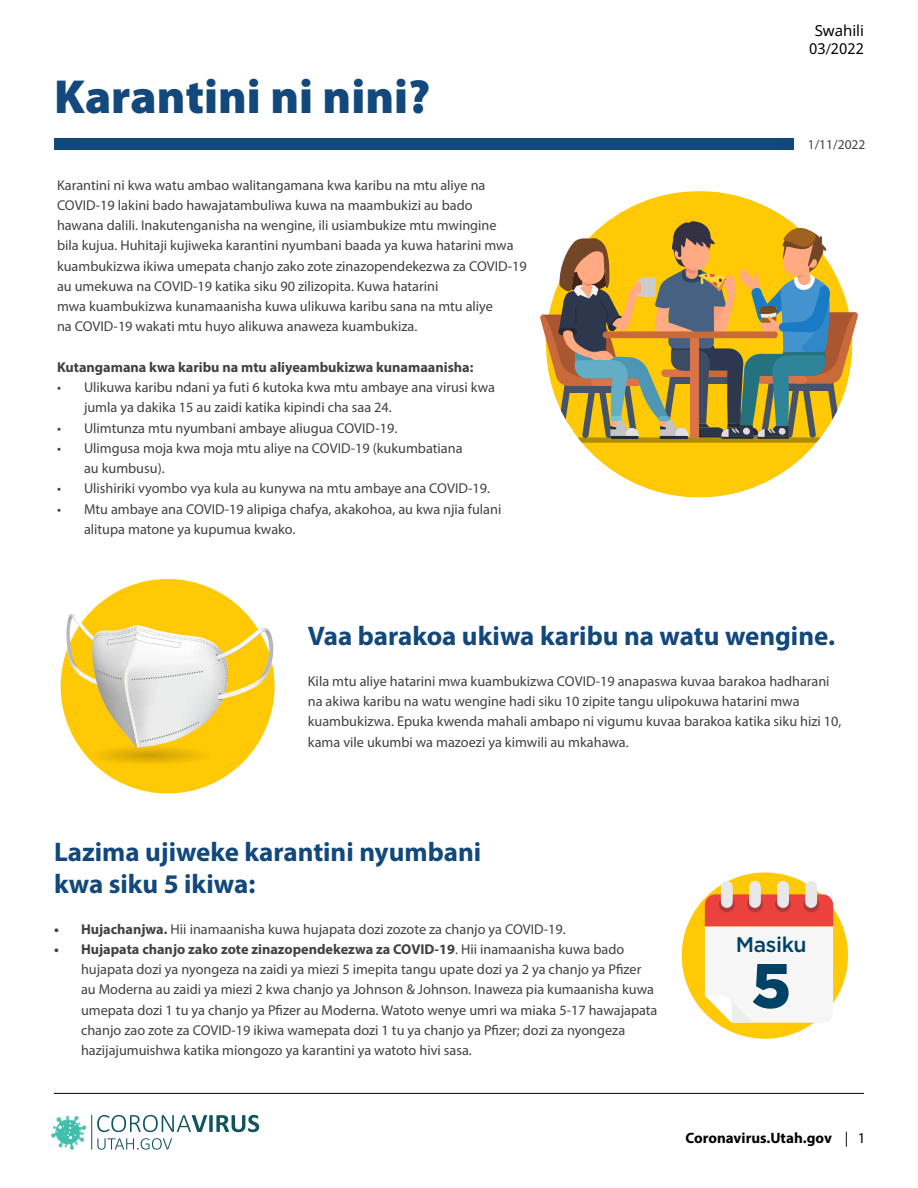
<style>
.page{position:relative;width:918px;height:1188px;background:#fff}
.page>*{position:absolute;margin:0;border:0;box-sizing:border-box;transform-origin:0 0}
.t1{font:900 62.55px "Gotham";color:#004166}
.t2{font:900 48px "Myriad Pro";color:#12487c}
.t3{font:700 27px/32.4px "Myriad Pro";color:#12487c}
.t4{font:500 21.15px "Gotham";letter-spacing:-.02em;color:#004166}
.t5{font:700 15px "Myriad Pro";color:#000}
.t6{font:15px/18px "Noto Sans";color:#000;text-align:center}
.t7{font:14.25px/20.2px "Myriad Pro";color:#414042}
.t8{font:700 14.25px "Myriad Pro";color:#414042}
.t9{font:13.5px "Myriad Pro";color:#414042}
.s1{font-family:"Myriad Pro"}
.s2{font-weight:700}
.s3{font-weight:400}
</style>
<div class="page">
<hr style="left:54px;top:1093px;width:810px;height:1px;background:#000">
<svg style="left:51px;top:1116px;width:36px;height:34px"></svg>
<svg style="left:97px;top:1138px;width:75px;height:12px"></svg>
<svg style="left:97px;top:1115px;width:162px;height:17px"></svg>
<hr style="left:91px;top:1115px;width:1px;height:35px;background:#11545e">
<svg style="left:582px;top:191px;width:234px;height:307px;fill:#ffc906"></svg>
<svg style="left:540px;top:220px;width:318px;height:223px;background:#b3a15f"></svg>
<div style="left:690px;top:333px;width:9px;height:104px;background:#d87448"></div>
<div style="left:603px;top:331px;width:175px;height:7px;background:#c96a3a;border-radius:3px"></div>
<div style="left:61px;top:579px;width:214px;height:214px;background:#ffc906;border-radius:50%"></div>
<svg style="left:66px;top:614px;width:208px;height:153px"></svg>
<div style="left:54px;top:138px;width:739px;height:12px;background:#12487c"></div>
<div style="left:682px;top:872px;width:166px;height:167px;background:#ffc906;border-radius:50%"></div>
<div style="left:721px;top:881px;width:12px;height:27px;background:#e7e8ea;border-radius:6px"></div>
<div style="left:749px;top:881px;width:12px;height:27px;background:#e7e8ea;border-radius:6px"></div>
<div style="left:777px;top:881px;width:12px;height:27px;background:#e7e8ea;border-radius:6px"></div>
<div style="left:805px;top:881px;width:12px;height:27px;background:#e7e8ea;border-radius:6px"></div>
<svg style="left:705px;top:894px;width:128px;height:129px;background:#f2cec8"></svg>
<h2 class="t2" style="left:54px;top:69px;width:378px">Karantini ni nini?</h2>
<p class="t7" style="left:57px;top:175px;width:471px">Karantini ni kwa watu ambao walitangamana kwa karibu na mtu aliye na COVID-19 lakini bado hawajatambuliwa kuwa na maambukizi au bado<br>hawana dalili. Inakutenganisha na wengine, ili usiambukize mtu mwingine<br>bila kujua. Huhitaji kujiweka karantini nyumbani baada ya kuwa hatarini mwa kuambukizwa ikiwa umepata chanjo zako zote zinazopendekezwa za COVID-19 au umekuwa na COVID-19 katika siku 90 zilizopita. Kuwa hatarini<br>mwa kuambukizwa kunamaanisha kuwa ulikuwa karibu sana na mtu aliye<br>na COVID-19 wakati mtu huyo alikuwa anaweza kuambukiza.</p>
<p class="t8" style="left:57px;top:358px;width:418px">Kutangamana kwa karibu na mtu aliyeambukizwa kunamaanisha:</p>
<p class="t7" style="left:84px;top:377px;width:413px;text-indent:-27px">• Ulikuwa karibu ndani ya futi 6 kutoka kwa mtu ambaye ana virusi kwa jumla ya dakika 15 au zaidi katika kipindi cha saa 24.</p>
<p class="t7" style="left:57px;top:418px;width:342px">• Ulimtunza mtu nyumbani ambaye aliugua COVID-19.</p>
<p class="t7" style="left:84px;top:438px;width:380px;text-indent:-27px">• Ulimgusa moja kwa moja mtu aliye na COVID-19 (kukumbatiana au kumbusu).</p>
<p class="t7" style="left:57px;top:478px;width:435px">• Ulishiriki vyombo vya kula au kunywa na mtu ambaye ana COVID-19.</p>
<p class="t7" style="left:84px;top:499px;width:419px;text-indent:-27px">• Mtu ambaye ana COVID-19 alipiga chafya, akakohoa, au kwa njia fulani alitupa matone ya kupumua kwako.</p>
<p class="t6" style="left:809px;top:22px;width:56px">Swahili<br>03<span class="s1">/</span>2022</p>
<p class="t9" style="left:808px;top:136px;width:59px">1/11/2022</p>
<h3 class="t3" style="left:308px;top:619px;width:529px">Vaa barakoa ukiwa karibu na watu wengine.</h3>
<p class="t7" style="left:308px;top:671px;width:535px">Kila mtu aliye hatarini mwa kuambukizwa COVID-19 anapaswa kuvaa barakoa hadharani na akiwa karibu na watu wengine hadi siku 10 zipite tangu ulipokuwa hatarini mwa kuambukizwa. Epuka kwenda mahali ambapo ni vigumu kuvaa barakoa katika siku hizi 10, kama vile ukumbi wa mazoezi ya kimwili au mkahawa.</p>
<h3 class="t3" style="left:54px;top:835px;width:429px">Lazima ujiweke karantini nyumbani kwa siku 5 ikiwa:</h3>
<p class="t7" style="left:54px;top:919px;width:513px"><span class="s2">• Hujachanjwa.</span> Hii inamaanisha kuwa hujapata dozi zozote za chanjo ya COVID-19.</p>
<p class="t7" style="left:81px;top:939px;width:578px;text-indent:-27px"><span class="s2">• Hujapata chanjo zako zote zinazopendekezwa za COVID-19</span>. Hii inamaanisha kuwa bado hujapata dozi ya nyongeza na zaidi ya miezi 5 imepita tangu upate dozi ya 2 ya chanjo ya Pfizer au Moderna au zaidi ya miezi 2 kwa chanjo ya Johnson &amp; Johnson. Inaweza pia kumaanisha kuwa umepata dozi 1 tu ya chanjo ya Pfizer au Moderna. Watoto wenye umri wa miaka 5-17 hawajapata chanjo zao zote za COVID-19 ikiwa wamepata dozi 1 tu ya chanjo ya Pfizer; dozi za nyongeza hazijajumuishwa katika miongozo ya karantini ya watoto hivi sasa.</p>
<h3 class="t4" style="left:736px;top:931px;width:72px">Masiku</h3>
<h1 class="t1" style="left:752px;top:950px;width:41px">5</h1>
<p class="t5" style="left:686px;top:1128px;width:181px">Coronavirus.Utah.gov <span class="s3">| 1</span></p>
</div>
